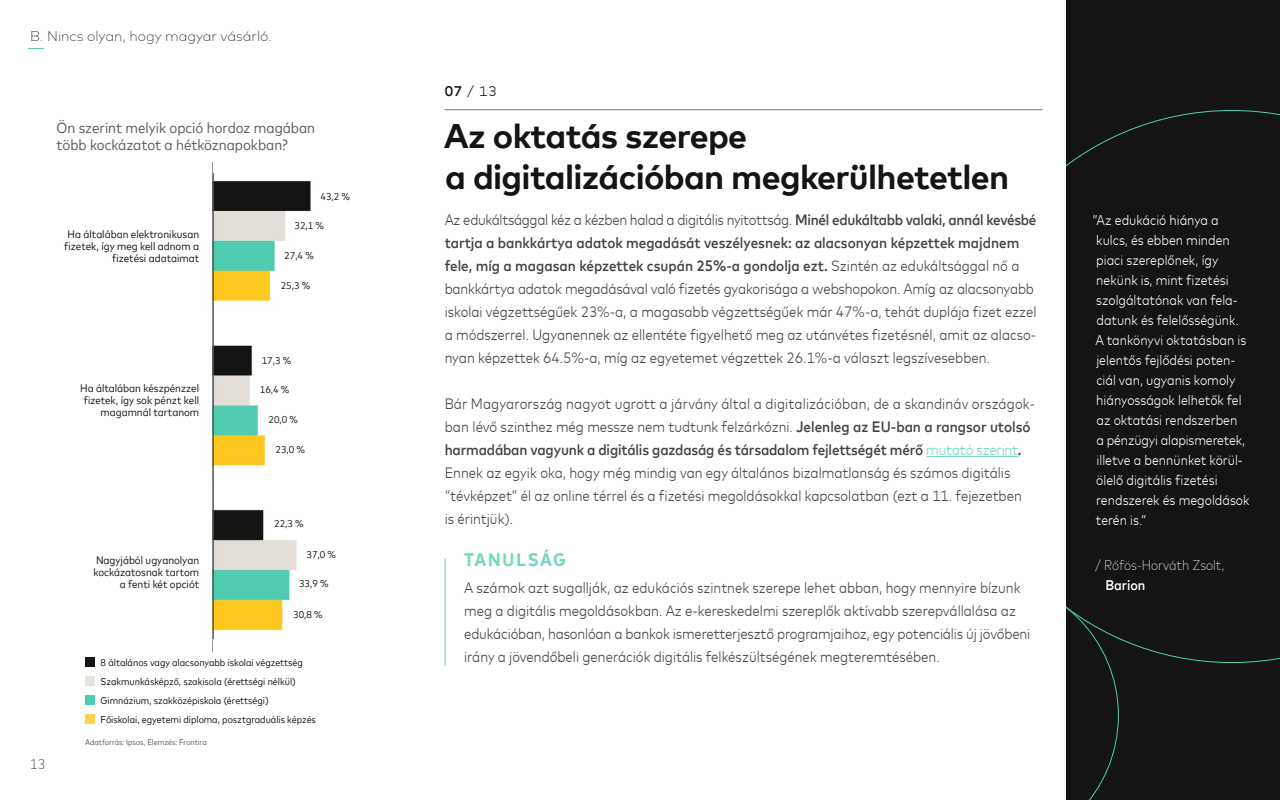
<style>
.page{position:relative;width:1280px;height:800px;background:#fff}
.page>*{position:absolute;margin:0;border:0;box-sizing:border-box;transform-origin:0 0}
.t1{font:700 34px/40.8px "Mark Offc For MC";letter-spacing:-.02em;color:#141413}
.t2{font:700 18px "Mark For MC Nrw";letter-spacing:.095em;color:#72d7c0}
.t3{font:300 15px/23px "Mark For MC Nrw";color:#434342}
.t4{font:15px/17px "Mark For MC Nrw";color:#5b5b5a}
.t5{font:300 14px/20px "Mark For MC Nrw";color:#fff}
.t6{font:200 14px "Mark Offc For MC";color:#141413}
.t7{font:300 expanded 14px "Mark For MC Nrw";color:#fff}
.t8{font:500 14px "Mark For MC Nrw";color:#fff}
.t9{font:300 14px "Mark Offc For MC";color:#141413}
.t10{font:300 expanded 14px "Mark For MC Nrw";color:#141413}
.t11{font:11px/12px "Mark For MC Nrw";color:#141413;text-align:right}
.t12{font:10px "Mark For MC Nrw";color:#141413}
.t13{font:8px "Mark For MC Nrw";color:#5b5b5a}
.s1{font-weight:500}
.s2{color:#72d7c0}
</style>
<div class="page">
<svg style="left:28px;top:48px;width:16px;height:1px"></svg>
<hr style="left:927px;top:456px;width:91px;height:1px;background:#72d7c0">
<hr style="left:445px;top:559px;width:1px;height:107px;background:#4fcdb0">
<hr style="left:445px;top:110px;width:598px;height:1px;background:#727271">
<div style="left:1067px;top:0;width:213px;height:800px;background:#141413"></div>
<svg style="left:1067px;top:110px;width:213px;height:553px"></svg>
<svg style="left:1067px;top:577px;width:52px;height:223px"></svg>
<img style="left:211px;top:162px;width:100px;height:490px">
<div style="left:85px;top:676px;width:10px;height:10px;background:#e7e4df"></div>
<div style="left:85px;top:714px;width:10px;height:10px;background:#ffd34c"></div>
<div style="left:85px;top:657px;width:10px;height:10px;background:#141413"></div>
<div style="left:85px;top:695px;width:10px;height:10px;background:#4fcdb0"></div>
<div style="left:253px;top:350px;width:38px;height:21px;background:#fff"></div>
<div style="left:266px;top:513px;width:38px;height:21px;background:#fff"></div>
<div style="left:286px;top:215px;width:38px;height:20px;background:#fff"></div>
<div style="left:252px;top:379px;width:38px;height:20px;background:#fff"></div>
<div style="left:298px;top:544px;width:38px;height:21px;background:#fff"></div>
<div style="left:276px;top:245px;width:38px;height:20px;background:#fff"></div>
<div style="left:260px;top:409px;width:38px;height:20px;background:#fff"></div>
<div style="left:291px;top:573px;width:38px;height:20px;background:#fff"></div>
<div style="left:272px;top:275px;width:38px;height:21px;background:#fff"></div>
<div style="left:267px;top:439px;width:38px;height:21px;background:#fff"></div>
<div style="left:285px;top:604px;width:38px;height:21px;background:#fff"></div>
<hr style="left:213px;top:173px;width:1px;height:466px;background:#4f4f4e">
<p class="t6" style="left:30px;top:26px;width:243px">B. Nincs olyan, hogy magyar vásárló.</p>
<p class="t4" style="left:57px;top:118px;width:260px">Ön szerint melyik opció hordoz magában több kockázatot a hétköznapokban?</p>
<p class="t11" style="left:64px;top:228px;width:136px">Ha általában elektronikusan fizetek, így meg kell adnom a fizetési adataimat</p>
<p class="t11" style="left:80px;top:382px;width:120px">Ha általában készpénzzel fizetek, így sok pénzt kell magamnál tartanom</p>
<p class="t11" style="left:94px;top:554px;width:107px">Nagyjából ugyanolyan kockázatosnak tartom a fenti két opciót</p>
<p class="t12" style="left:321px;top:189px;width:31px">43,2 %</p>
<p class="t12" style="left:295px;top:218px;width:31px">32,1 %</p>
<p class="t12" style="left:284px;top:248px;width:31px">27,4 %</p>
<p class="t12" style="left:281px;top:278px;width:31px">25,3 %</p>
<p class="t12" style="left:262px;top:353px;width:31px">17,3 %</p>
<p class="t12" style="left:260px;top:382px;width:31px">16,4 %</p>
<p class="t12" style="left:269px;top:412px;width:31px">20,0 %</p>
<p class="t12" style="left:276px;top:442px;width:31px">23,0 %</p>
<p class="t12" style="left:274px;top:517px;width:31px">22,3 %</p>
<p class="t12" style="left:307px;top:547px;width:31px">37,0 %</p>
<p class="t12" style="left:299px;top:576px;width:31px">33,9 %</p>
<p class="t12" style="left:293px;top:608px;width:31px">30,8 %</p>
<p class="t12" style="left:101px;top:655px;width:204px">8 általános vagy alacsonyabb iskolai végzettség</p>
<p class="t12" style="left:101px;top:693px;width:170px">Gimnázium, szakközépiskola (érettségi)</p>
<p class="t12" style="left:101px;top:674px;width:197px">Szakmunkásképző, szakisola (érettségi nélkül)</p>
<p class="t12" style="left:101px;top:712px;width:217px">Főiskolai, egyetemi diploma, posztgraduális képzés</p>
<p class="t10" style="left:30px;top:754px;width:17px">13</p>
<p class="t13" style="left:85px;top:737px;width:123px">Adatforrás: Ipsos, Elemzés: Frontira</p>
<p class="t9" style="left:445px;top:81px;width:54px"><span class="s1">07</span> / 13</p>
<h1 class="t1" style="left:444px;top:113px;width:567px">Az oktatás szerepe<br>a digitalizációban megkerülhetetlen</h1>
<p class="t3" style="left:445px;top:207px;width:593px">Az edukáltsággal kéz a kézben halad a digitális nyitottság. <span class="s1">Minél edukáltabb valaki, annál kevésbé tartja a bankkártya adatok megadását veszélyesnek: az alacsonyan képzettek majdnem fele, míg a magasan képzettek csupán 25%-a gondolja ezt.</span> Szintén az edukáltsággal nő a bankkártya adatok megadásával való fizetés gyakorisága a webshopokon. Amíg az alacsonyabb iskolai végzettségűek 23%-a, a magasabb végzettségűek már 47%-a, tehát duplája fizet ezzel a módszerrel. Ugyanennek az ellentéte figyelhető meg az utánvétes fizetésnél, amit az alacso&shy;nyan képzettek 64.5%-a, míg az egyetemet végzettek 26.1%-a választ legszívesebben.</p>
<p class="t3" style="left:445px;top:391px;width:592px">Bár Magyarország nagyot ugrott a járvány által a digitalizációban, de a skandináv országok&shy;ban lévő szinthez még messze nem tudtunk felzárkózni. <span class="s1">Jelenleg az EU-ban a rangsor utolsó harmadában vagyunk a digitális gazdaság és társadalom fejlettségét mérő</span> <span class="s2">mutató szerint</span><span class="s1">.<br></span>Ennek az egyik oka, hogy még mindig van egy általános bizalmatlanság és számos digitális “tévképzet” él az online térrel és a fizetési megoldásokkal kapcsolatban (ezt a 11. fejezetben<br>is érintjük).</p>
<p class="t2" style="left:464px;top:546px;width:103px">TANULSÁG</p>
<p class="t3" style="left:464px;top:575px;width:568px">A számok azt sugallják, az edukációs szintnek szerepe lehet abban, hogy mennyire bízunk meg a digitális megoldásokban. Az e-kereskedelmi szereplők aktívabb szerepvállalása az edukációban, hasonlóan a bankok ismeretterjesztő programjaihoz, egy potenciális új jövőbeni irány a jövendőbeli generációk digitális felkészültségének megteremtésében.</p>
<p class="t5" style="left:1093px;top:209px;width:158px">“Az edukáció hiánya a kulcs, és ebben minden piaci szereplőnek, így nekünk is, mint fizetési szolgáltatónak van fela&shy;datunk és felelősségünk.<br>A tankönyvi oktatásban is jelentős fejlődési poten&shy;ciál van, ugyanis komoly hiányosságok lelhetők fel az oktatási rendszerben<br>a pénzügyi alapismeretek, illetve a bennünket körül&shy;ölelő digitális fizetési rendszerek és megoldások terén is.“</p>
<p class="t7" style="left:1095px;top:555px;width:131px">/ Rőfös-Horváth Zsolt,</p>
<p class="t8" style="left:1105px;top:575px;width:42px">Barion</p>
</div>
